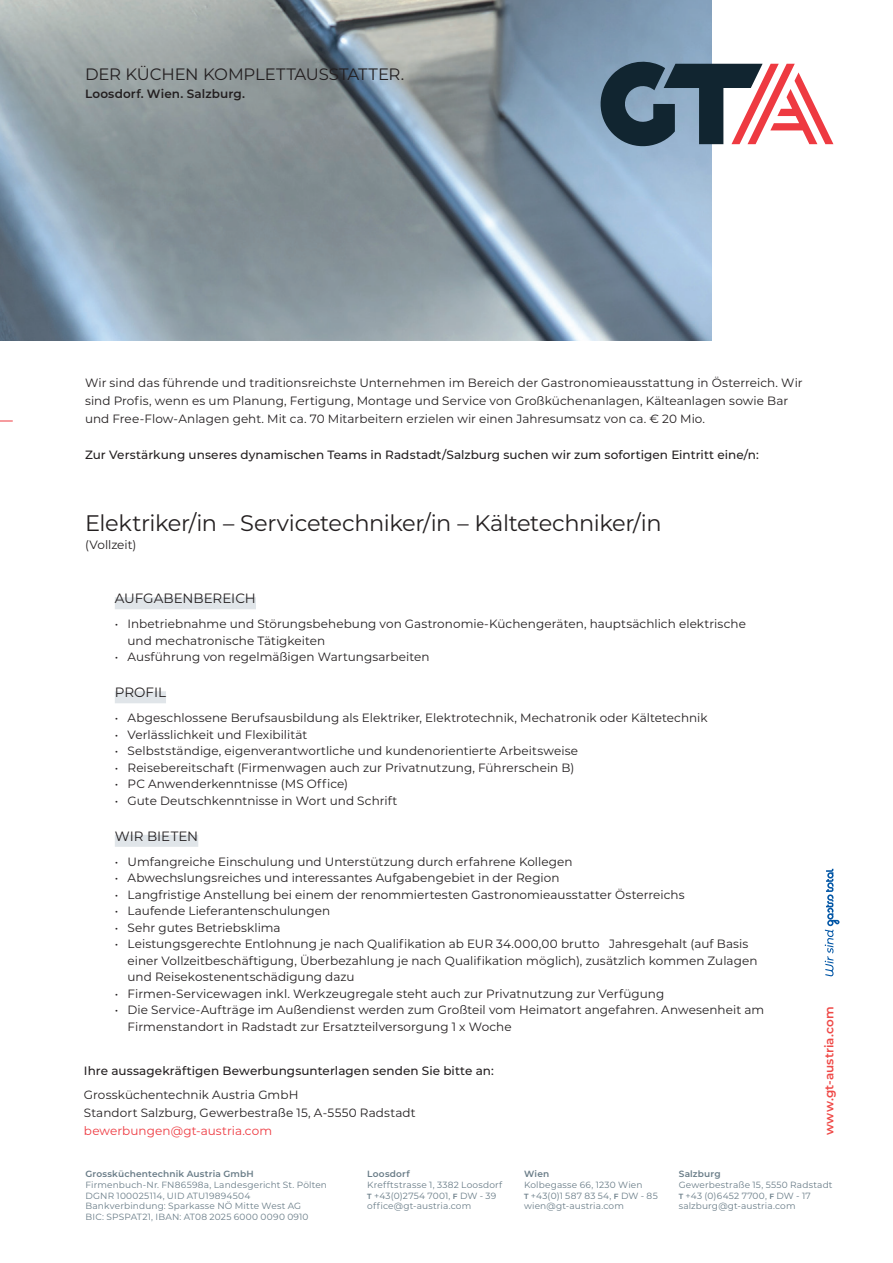
<style>
.page{position:relative;width:893px;height:1263px;background:#fff}
.page>*{position:absolute;margin:0;border:0;box-sizing:border-box;transform-origin:0 0}
.t1{font:22.5px "Montserrat";letter-spacing:-.025em;color:#231f20}
.t2{font:16.5px "Montserrat";letter-spacing:-.01em;color:#231f20}
.t3{font:13.5px "Montserrat";letter-spacing:-.01em;color:#231f20}
.t4{font:12px/16.5px "Montserrat";letter-spacing:.005em;color:#231f20}
.t5{font:500 12px "Montserrat";letter-spacing:.005em;color:#231f20}
.t6{font:12px "Montserrat";letter-spacing:.005em;color:#ee3a41}
.t7{font:600 12px "Montserrat";letter-spacing:.01em;color:#231f20}
.t8{font:600 12px "Montserrat";letter-spacing:.01em;color:#ef4947}
.t9{font:9px/10.8px "Montserrat";letter-spacing:.02em;color:#697c87}
.t10{font:600 9px "Montserrat";letter-spacing:.02em;color:#697c87}
.s1{font-weight:600;font-size:7.5px}
</style>
<div class="page">
<img style="left:0;top:0;width:711px;height:340px">
<svg style="left:596px;top:59px;width:237px;height:91px"></svg>
<svg style="left:0;top:421px;width:13px;height:1px"></svg>
<svg style="left:825px;top:869px;width:14px;height:107px"></svg>
<div style="left:115px;top:597px;width:141px;height:12px;background:#e0e5e9"></div>
<div style="left:115px;top:691px;width:51px;height:12px;background:#e0e5e9"></div>
<div style="left:115px;top:835px;width:83px;height:12px;background:#e0e5e9"></div>
<h2 class="t2" style="left:85px;top:63px;width:156px">Der Küchen Kompl</h2>
<h2 class="t2" style="left:265px;top:63px;width:23px">ettausstatt</h2>
<h2 class="t2" style="left:378px;top:63px;width:28px">er.</h2>
<p class="t7" style="left:85px;top:85px;width:162px">Loosdorf. Wien. Salzburg.</p>
<p class="t4" style="left:85px;top:374px;width:719px;line-height:18px">Wir sind das führende und traditionsreichste Unternehmen im Bereich der Gastronomieausstattung in Österreich. Wir sind Profis, wenn es um Planung, Fertigung, Montage und Service von Großküchenanlagen, Kälteanlagen sowie Bar und Free-Flow-Anlagen geht. Mit ca. 70 Mitarbeitern erzielen wir einen Jahresumsatz von ca. € 20 Mio.</p>
<p class="t5" style="left:85px;top:447px;width:675px">Zur Verstärkung unseres dynamischen Teams in Radstadt/Salzburg suchen wir zum sofortigen Eintritt eine/n:</p>
<h1 class="t1" style="left:85px;top:508px;width:578px">Elektriker/in – Servicetechniker/in – Kältetechniker/in</h1>
<p class="t4" style="left:85px;top:536px;width:53px">(Vollzeit)</p>
<p class="t3" style="left:115px;top:589px;width:20px">Aufgab</p>
<p class="t3" style="left:174px;top:589px;width:84px">enbereich</p>
<p class="t4" style="left:128px;top:615px;width:620px;text-indent:-13px">• Inbetriebnahme und Störungsbehebung von Gastronomie-Küchengeräten, hauptsächlich elektrische und mechatronische Tätigkeiten</p>
<p class="t4" style="left:115px;top:648px;width:316px">• Ausführung von regelmäßigen Wartungsarbeiten</p>
<p class="t3" style="left:115px;top:683px;width:39px">Profil</p>
<p class="t4" style="left:115px;top:709px;width:594px">• Abgeschlossene Berufsausbildung als Elektriker, Elektrotechnik, Mechatronik oder Kältetechnik</p>
<p class="t4" style="left:115px;top:726px;width:194px">• Verlässlichkeit und Flexibilität</p>
<p class="t4" style="left:115px;top:742px;width:465px">• Selbstständige, eigenverantwortliche und kundenorientierte Arbeitsweise</p>
<p class="t4" style="left:115px;top:759px;width:461px">• Reisebereitschaft (Firmenwagen auch zur Privatnutzung, Führerschein B)</p>
<p class="t4" style="left:115px;top:775px;width:235px">• PC Anwenderkenntnisse (MS Office)</p>
<p class="t4" style="left:115px;top:792px;width:284px">• Gute Deutschkenntnisse in Wort und Schrift</p>
<p class="t3" style="left:115px;top:827px;width:82px">Wir bi eten</p>
<p class="t4" style="left:115px;top:853px;width:459px">• Umfangreiche Einschulung und Unterstützung durch erfahrene Kollegen</p>
<p class="t4" style="left:115px;top:869px;width:446px">• Abwechslungsreiches und interessantes Aufgabengebiet in der Region</p>
<p class="t4" style="left:115px;top:886px;width:571px">• Langfristige Anstellung bei einem der renommiertesten Gastronomieausstatter Österreichs</p>
<p class="t4" style="left:115px;top:902px;width:217px">• Laufende Lieferantenschulungen</p>
<p class="t4" style="left:115px;top:919px;width:167px">• Sehr gutes Betriebsklima</p>
<p class="t4" style="left:128px;top:935px;width:631px;text-indent:-13px">• Leistungsgerechte Entlohnung je nach Qualifikation ab EUR 34.000,00 brutto Jahresgehalt (auf Basis einer Vollzeitbeschäftigung, Ü berbezahlung je nach Qualifikation möglich), zusätzlich kommen Zulagen und Reisekostenentschädigung dazu</p>
<p class="t4" style="left:115px;top:985px;width:551px">• Firmen-Servicewagen inkl. Werkzeugregale steht auch zur Privatnutzung zur Verfügung</p>
<p class="t4" style="left:128px;top:1001px;width:638px;text-indent:-13px">• Die Service-Aufträge im Außendienst werden zum Großteil vom H eimatort angefahren. Anwesenheit am<br>Firmenstandort in Radstadt zur Ersatzteilversorgung 1 x Woche</p>
<p class="t5" style="left:84px;top:1063px;width:411px">Ihre aussagekräftigen Bewerbungsunterlagen senden Sie bitte an:</p>
<p class="t4" style="left:84px;top:1086px;width:333px;line-height:18px">Grossküchentechnik Austria GmbH<br>Standort Salzburg, Gewerbestraße 15, A-5550 Radstadt</p>
<p class="t6" style="left:84px;top:1123px;width:190px">bewerbungen@gt-austria.com</p>
<p class="t8" style="left:821px;top:1135px;width:131px;rotate:-90deg">www.gt-austria.com</p>
<p class="t10" style="left:85px;top:1167px;width:170px">Grossküchentechnik Austria GmbH</p>
<p class="t9" style="left:85px;top:1179px;width:243px">Firmenbuch-Nr. FN86598a, Landesgericht St. Pölten DGNR 100025114, UID ATU19894504<br>Bankverbindung: Sparkasse NÖ Mitte West AG<br>BIC: SPSPAT21, IBAN: AT08 2025 6000 0090 0910</p>
<p class="t10" style="left:367px;top:1167px;width:44px">Loosdorf</p>
<p class="t9" style="left:367px;top:1179px;width:136px">Krefftstrasse 1, 3382 Loosdorf<br><span class="s1">T</span> +43(0)2754 7001, <span class="s1">F</span> DW - 39 office@gt-austria.com</p>
<p class="t10" style="left:524px;top:1167px;width:27px">Wien</p>
<p class="t9" style="left:524px;top:1179px;width:135px">Kolbegasse 66, 1230 Wien<br><span class="s1">T</span> +43(0)1 587 83 54, <span class="s1">F</span> DW - 85 wien@gt-austria.com</p>
<p class="t10" style="left:679px;top:1167px;width:43px">Salzburg</p>
<p class="t9" style="left:679px;top:1179px;width:155px">Gewerbestraße 15, 5550 Radstadt<br><span class="s1">T</span> +43 (0)6452 7700, <span class="s1">F</span> DW - 17 salzburg@gt-austria.com</p>
</div>
